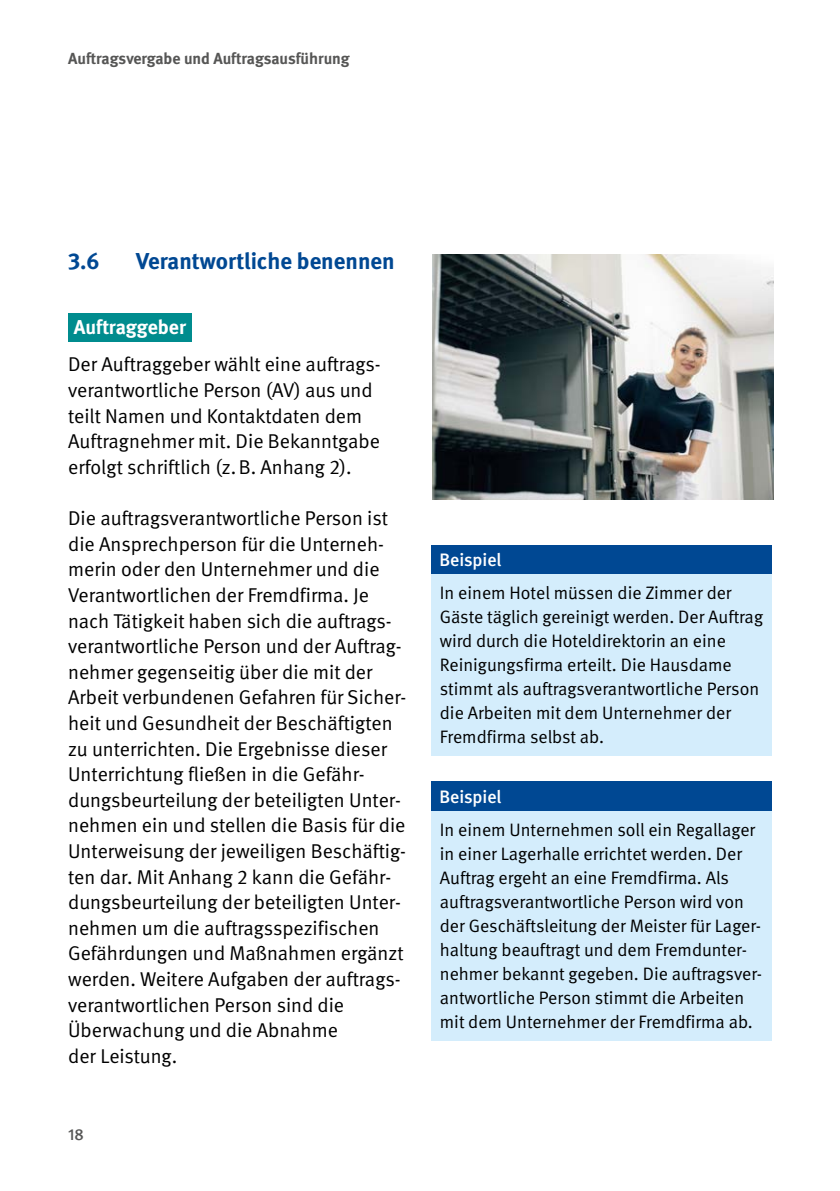
<style>
.page{position:relative;width:840px;height:1191px;background:#fff}
.page>*{position:absolute;margin:0;border:0;box-sizing:border-box;transform-origin:0 0}
.t1{font:700 23px "DGUV Meta";color:#004893}
.t2{font:20px/25.6px "DGUV Meta";color:#000}
.t3{font:700 20px "DGUV Meta";color:#fff}
.t4{font:18px/24px "DGUV Meta";color:#000}
.t5{font:500 18px "DGUV Meta";color:#fff}
.t6{font:700 16px "DGUV Meta";color:#565655}
.t7{font:500 16px "DGUV Meta";color:#565655}
</style>
<div class="page">
<img style="left:432px;top:255px;width:340px;height:244px">
<div style="left:68px;top:313px;width:123px;height:29px;background:#008c8e"></div>
<div style="left:431px;top:545px;width:340px;height:29px;background:#004893"></div>
<div style="left:431px;top:574px;width:340px;height:182px;background:#d4edfc"></div>
<div style="left:431px;top:781px;width:340px;height:30px;background:#004893"></div>
<div style="left:431px;top:811px;width:340px;height:229px;background:#d4edfc"></div>
<p class="t6" style="left:68px;top:49px;width:283px">Auftragsvergabe und Auftragsausführung</p>
<p class="t1" style="left:68px;top:247px;width:33px">3.6</p>
<p class="t1" style="left:136px;top:247px;width:260px">Verantwortliche benennen</p>
<p class="t3" style="left:74px;top:315px;width:114px">Auftraggeber</p>
<p class="t2" style="left:68px;top:352px;width:313px">Der Auftraggeber wählt eine auftrags&shy;verantwortliche Person (AV) aus und teilt Namen und Kontaktdaten dem Auftragnehmer mit. Die Bekanntgabe erfolgt schriftlich (z.B. Anhang 2).</p>
<p class="t2" style="left:68px;top:506px;width:339px">Die auftragsverantwortliche Person ist die Ansprechperson für die Unterneh&shy;merin oder den Unternehmer und die Verantwortlichen der Fremdfirma. Je nach Tätigkeit haben sich die auftrags&shy;verantwortliche Person und der Auftrag&shy;nehmer gegenseitig über die mit der Arbeit verbundenen Gefahren für Sicher&shy;heit und Gesundheit der Beschäftigten zu unterrichten. Die Ergebnisse dieser Unterrichtung fließen in die Gefähr&shy;dungsbeurteilung der beteiligten Unter&shy;nehmen ein und stellen die Basis für die Unterweisung der jeweiligen Beschäftig&shy;ten dar. Mit Anhang 2 kann die Gefähr&shy;dungsbeurteilung der beteiligten Unter&shy;nehmen um die auftragsspezifischen Gefährdungen und Maßnahmen ergänzt werden. Weitere Aufgaben der auftrags&shy;verantwortlichen Person sind die Überwachung und die Abnahme<br>der Leistung.</p>
<p class="t7" style="left:68px;top:1124px;width:17px">18</p>
<p class="t5" style="left:439px;top:550px;width:64px">Beispiel</p>
<p class="t4" style="left:439px;top:581px;width:324px">In einem Hotel müssen die Zimmer der Gäste täglich gereinigt werden. Der Auftrag wird durch die Hoteldirektorin an eine Reinigungsfirma erteilt. Die Hausdame stimmt als auftragsverantwortliche Person die Arbeiten mit dem Unternehmer der Fremdfirma selbst ab.</p>
<p class="t5" style="left:439px;top:786px;width:64px">Beispiel</p>
<p class="t4" style="left:439px;top:818px;width:323px">In einem Unternehmen soll ein Regallager in einer Lagerhalle errichtet werden. Der Auftrag ergeht an eine Fremdfirma. Als auftragsverantwortliche Person wird von der Geschäftsleitung der Meister für Lager&shy;haltung beauftragt und dem Fremdunter&shy;nehmer bekannt gegeben. Die auftragsver&shy;antwortliche Person stimmt die Arbeiten mit dem Unternehmer der Fremdfirma ab.</p>
</div>
